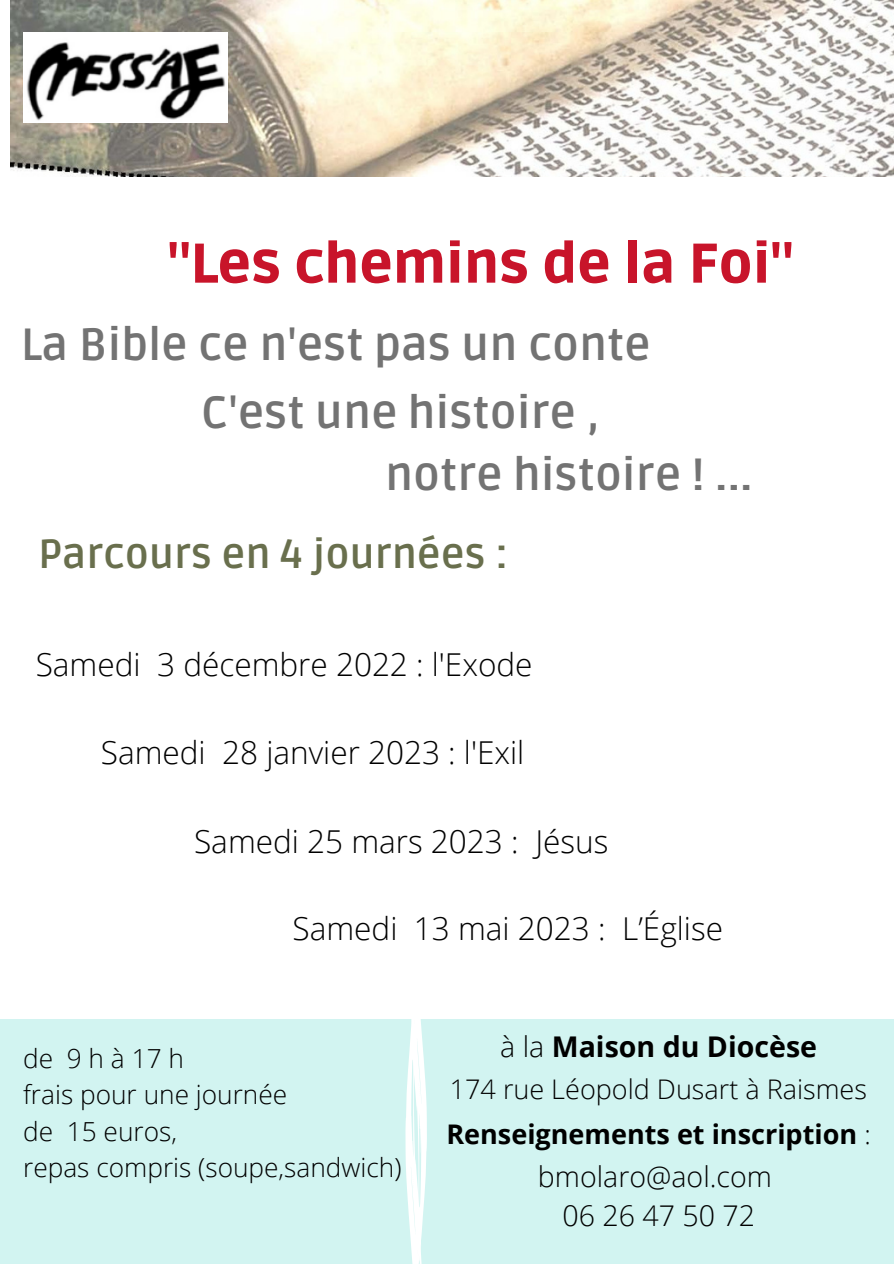
<style>
.page{position:relative;width:894px;height:1264px;background:#fff}
.page>*{position:absolute;margin:0;border:0;box-sizing:border-box;transform-origin:0 0}
.t1{font:900 55.5px "Ruda";color:#c8142a}
.t2{font:700 45px/67.5px "Ruda";color:#737373}
.t3{font:700 40.5px "Ruda";color:#696f4d}
.t4{font:300 31.5px "Open Sans";color:#000}
.t5{font:300 28.5px/39.5px "Open Sans";color:#000;text-align:center}
.t6{font:700 28.5px "Open Sans";color:#000}
.t7{font:300 27px/45px "Open Sans";color:#000}
.t8{font:300 26.25px/36px "Open Sans";color:#000}
.s1{font-weight:300}
.s2{font-weight:700}
</style>
<div class="page">
<img style="left:11px;top:0;width:882px;height:177px">
<div style="left:0;top:1019px;width:893px;height:244px;background:#d2f4f1"></div>
<svg style="left:405px;top:1019px;width:22px;height:244px"></svg>
<img style="left:23px;top:32px;width:204px;height:90px">
<h1 class="t1" style="left:168px;top:231px;width:627px">"Les chemins de la Foi"</h1>
<h2 class="t2" style="left:201px;top:312px;width:451px;text-indent:-180px">La Bible ce n'est pas un conte<br>C'est une histoire ,</h2>
<h2 class="t2" style="left:385px;top:442px;width:369px">notre histoire ! ...</h2>
<p class="t3" style="left:38px;top:530px;width:471px">Parcours en 4 journées :</p>
<p class="t4" style="left:36px;top:642px;width:498px">Samedi 3 décembre 2022 : l'Exode</p>
<p class="t4" style="left:101px;top:730px;width:425px">Samedi 28 janvier 2023 : l'Exil</p>
<p class="t4" style="left:194px;top:819px;width:415px">Samedi 25 mars 2023 : Jésus</p>
<p class="t4" style="left:292px;top:906px;width:432px">Samedi 13 mai 2023 : L’Église</p>
<p class="t8" style="left:23px;top:1040px;width:380px">de 9hà17h<br>frais pour une journée<br>de 15 euros,<br>repas compris (soupe,sandwich)</p>
<p class="t6" style="left:500px;top:1026px;width:318px"><span class="s1">à la</span> Maison du Diocèse</p>
<p class="t7" style="left:446px;top:1065px;width:426px">174 rue Léopold Dusart à Raismes<br><span class="s2">Renseignements et inscription</span> :</p>
<p class="t5" style="left:537px;top:1156px;width:235px">bmolaro@aol.com<br>06 26 47 50 72</p>
</div>
